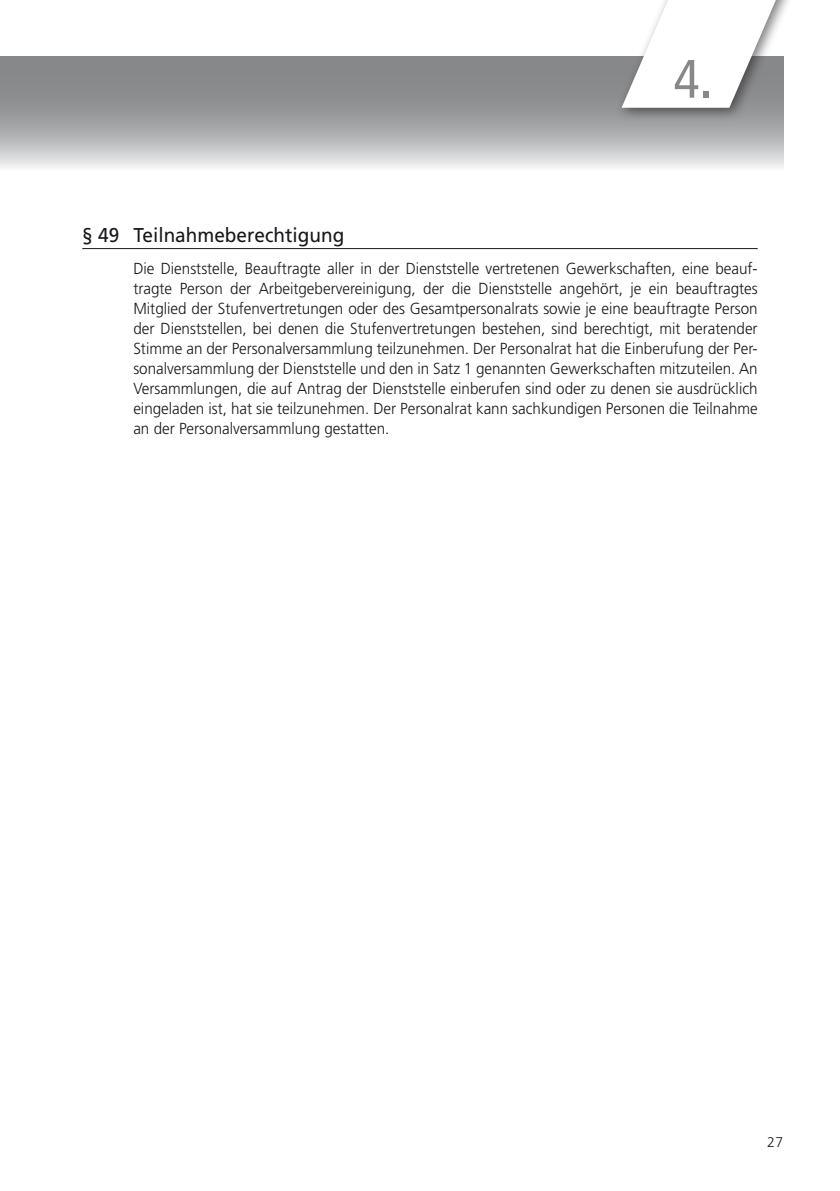
<style>
.page{position:relative;width:840px;height:1191px;background:#fff}
.page>*{position:absolute;margin:0;border:0;box-sizing:border-box;transform-origin:0 0}
.t1{font:condensed 54px "Frutiger";color:#87888a}
.t2{font:20px "Frutiger";color:#1a171c;scale:.95 1}
.t3{font:300 16px/20px "Frutiger";color:#1a171c;text-align:justify;scale:.95 1}
.t4{font:300 14px "Frutiger";color:#1a171c}
</style>
<div class="page">
<svg style="left:0;top:57px;width:782px;height:111px;background:#a6a8a9"></svg>
<div style="left:614px;top:0;width:181px;height:122px;background:#1a171c;opacity:.57"></div>
<svg style="left:621px;top:0;width:154px;height:108px"></svg>
<hr style="left:82px;top:248px;width:675px;height:1px;background:#1a171c">
<h1 class="t1" style="left:673px;top:47px;width:40px">4.</h1>
<p class="t2" style="left:82px;top:224px;width:277px">§ 49 Teilnahmeberechtigung</p>
<p class="t3" style="left:133px;top:258px;width:658px">Die Dienststelle, Beauftragte aller in der Dienststelle vertretenen Gewerkschaften, eine beauf&shy;tragte Person der Arbeitgebervereinigung, der die Dienststelle angehört, je ein beauftragtes Mitglied der Stufenvertretungen oder des Gesamtpersonalrats sowie je eine beauftragte Person der Dienststellen, bei denen die Stufenvertretungen bestehen, sind berechtigt, mit beratender Stimme an der Personalversammlung teilzunehmen. Der Personalrat hat die Einberufung der Per&shy;sonalversammlung der Dienststelle und den in Satz 1 genannten Gewerkschaften mitzuteilen. An Versammlungen, die auf Antrag der Dienststelle einberufen sind oder zu denen sie ausdrücklich eingeladen ist, hat sie teilzunehmen. Der Personalrat kann sachkundigen Personen die Teilnahme an der Personalversammlung gestatten.</p>
<p class="t4" style="left:766px;top:1133px;width:17px">27</p>
</div>
